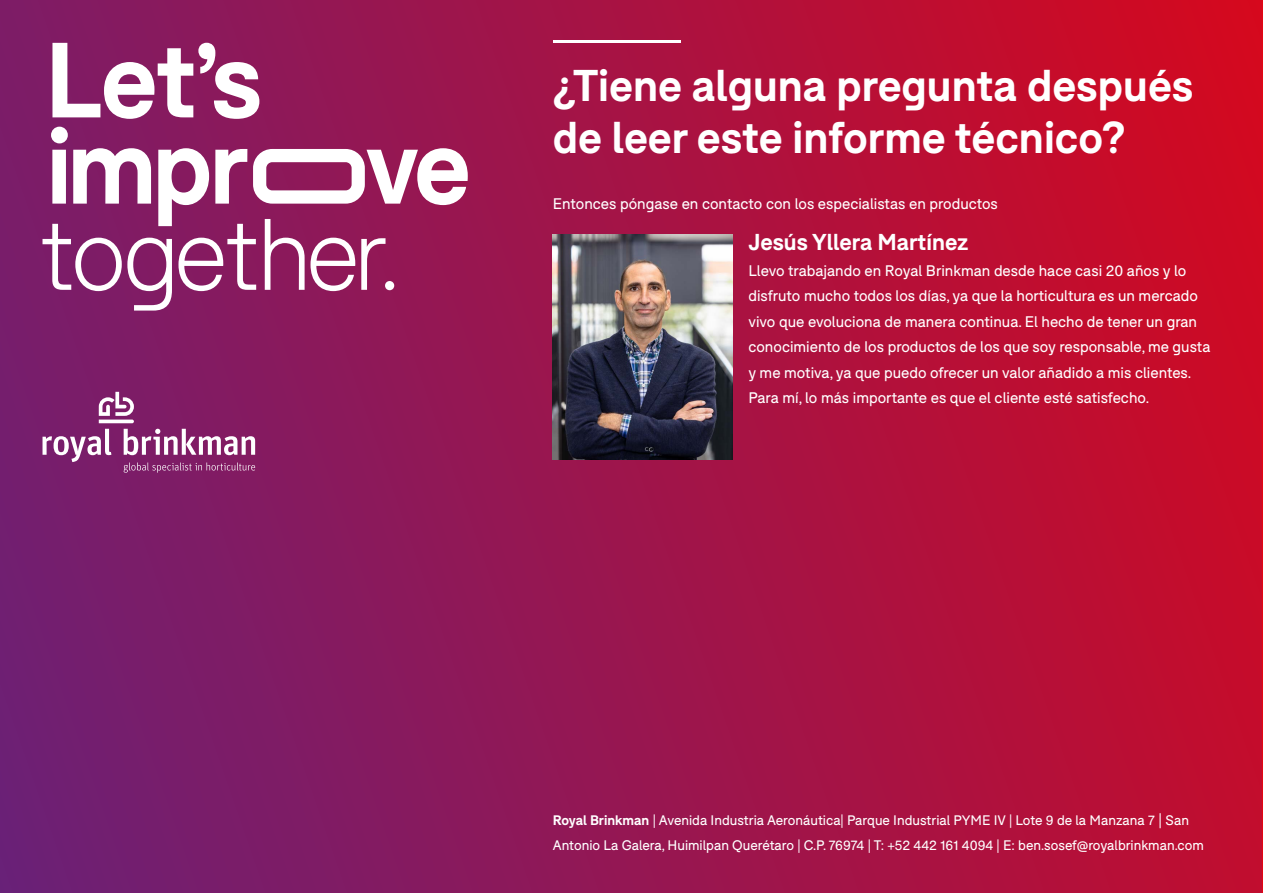
<style>
.page{position:relative;width:1263px;height:893px;background:#fff}
.page>*{position:absolute;margin:0;border:0;box-sizing:border-box;transform-origin:0 0}
.t1{font:700 43.5px/52.2px "F37 Bolton";color:#fff}
.t2{font:700 22.5px "F37 Bolton";color:#fff}
.t3{font:15px/25.5px "F37 Bolton";color:#fff}
.t4{font:13.5px/25.5px "F37 Bolton";color:#fff}
.s1{font-weight:700}
.s2{font-size:15px}
</style>
<div class="page">
<div style="left:0;top:0;width:1262px;height:892px;background:linear-gradient(to right,#701f71,#cc0b25)"></div>
<hr style="left:553px;top:40px;width:127px;height:3px;background:#fff">
<svg style="left:43px;top:429px;width:68px;height:33px"></svg>
<svg style="left:124px;top:429px;width:131px;height:26px"></svg>
<svg style="left:124px;top:462px;width:131px;height:11px"></svg>
<svg style="left:99px;top:392px;width:35px;height:31px"></svg>
<svg style="left:51px;top:43px;width:417px;height:183px"></svg>
<svg style="left:43px;top:224px;width:129px;height:87px"></svg>
<svg style="left:178px;top:224px;width:78px;height:67px"></svg>
<svg style="left:265px;top:219px;width:90px;height:72px"></svg>
<svg style="left:361px;top:238px;width:24px;height:52px"></svg>
<div style="left:385px;top:281px;width:9px;height:9px;background:#fff;border-radius:50%"></div>
<img style="left:553px;top:234px;width:180px;height:225px">
<h1 class="t1" style="left:553px;top:60px;width:642px">¿Tiene alguna pregunta después de leer este informe técnico?</h1>
<p class="t3" style="left:553px;top:191px;width:447px">Entonces póngase en contacto con los especialistas en productos</p>
<h2 class="t2" style="left:748px;top:229px;width:222px">Jesús Yllera Martínez</h2>
<p class="t3" style="left:748px;top:258px;width:464px">Llevo trabajando en Royal Brinkman desde hace casi 20 años y lo disfruto mucho todos los días, ya que la horticultura es un mercado vivo que evoluciona de manera continua. El hecho de tener un gran conocimiento de los productos de los que soy responsable, me gusta y me motiva, ya que puedo ofrecer un valor añadido a mis clientes.<br>Para mí, lo más importante es que el cliente esté satisfecho.</p>
<p class="t4" style="left:553px;top:807px;width:653px"><span class="s1">Royal Brinkman</span> | Avenida Industria Aeronáutica| Parque Industrial PYME IV | Lote 9 de la Manzana 7 <span class="s2">|</span> San<br>Antonio La Galera, Huimilpan Querétaro | C.P. 76974 | T: +52 442 161 4094 | E: ben.sosef@royalbrinkman.com</p>
</div>
